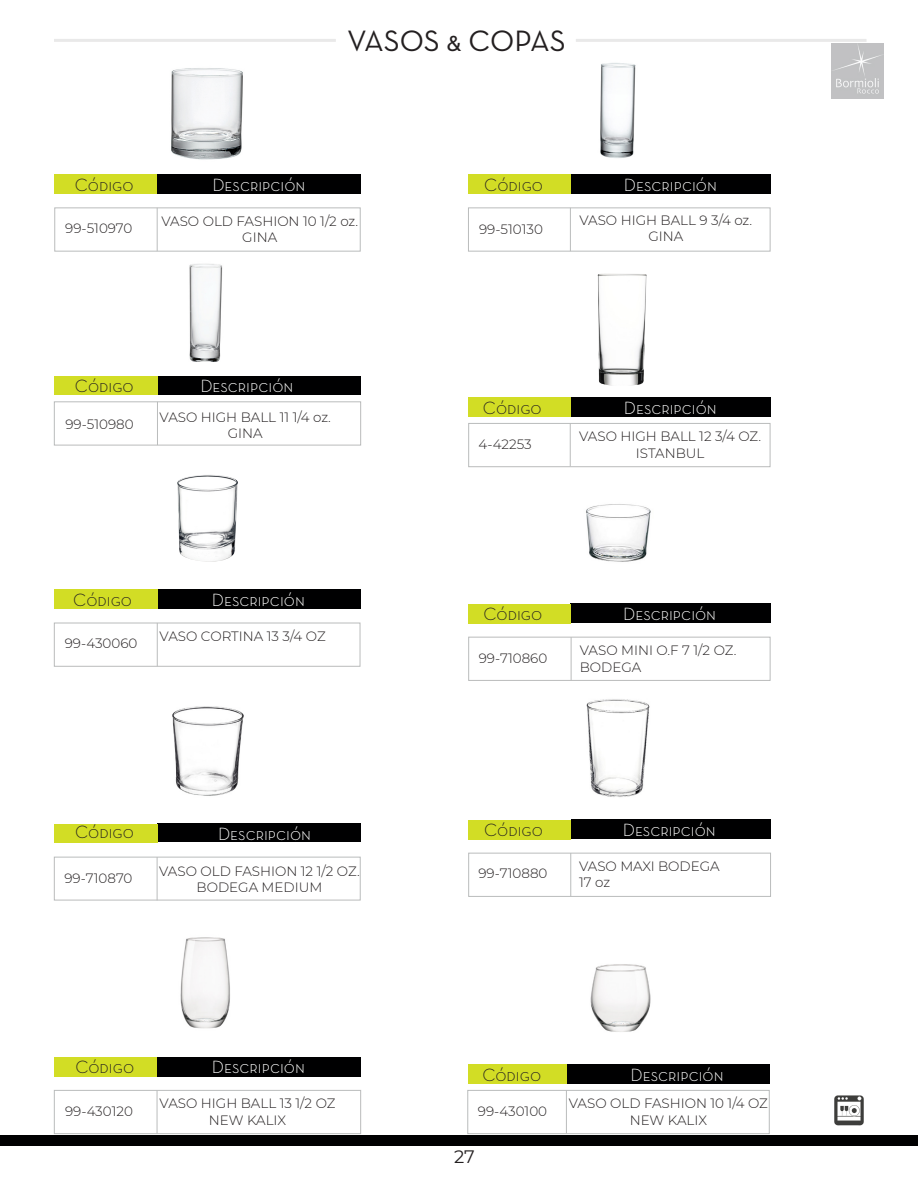
<style>
.page{position:relative;width:918px;height:1188px;background:#fff}
.page>*{position:absolute;margin:0;border:0;box-sizing:border-box;transform-origin:0 0}
.t1{font:30px "Neutra Text Book SC";letter-spacing:-.005em;color:#231f20}
.t2{font:18px "Neutra Text Light SC";color:#fff}
.t3{font:18px "Neutra Text Light SC";color:#231f20}
.t4{font:18px "Montserrat";color:#231f20}
.t5{font:300 13.5px/16.2px "Montserrat";color:#231f20;text-align:center}
</style>
<div class="page">
<div style="left:0;top:1135px;width:918px;height:11px;background:#000001"></div>
<svg style="left:834px;top:1095px;width:30px;height:30px"></svg>
<hr style="left:54px;top:39px;width:282px;height:3px;background:#231f20">
<hr style="left:576px;top:39px;width:291px;height:3px;background:#231f20">
<img style="left:600px;top:63px;width:36px;height:95px">
<div style="left:468px;top:208px;width:302px;height:43px;border:1px solid #babcbc"></div>
<hr style="left:570px;top:208px;width:1px;height:43px;background:#babcbc">
<div style="left:570px;top:174px;width:200px;height:20px;background:#000001"></div>
<div style="left:468px;top:174px;width:102px;height:20px;background:#d2dd25"></div>
<div style="left:157px;top:376px;width:204px;height:19px;background:#000001"></div>
<div style="left:54px;top:376px;width:103px;height:19px;background:#d2dd25"></div>
<div style="left:54px;top:401px;width:307px;height:44px;border:1px solid #babcbc"></div>
<hr style="left:157px;top:402px;width:1px;height:43px;background:#babcbc">
<img style="left:189px;top:264px;width:34px;height:98px">
<img style="left:171px;top:68px;width:72px;height:92px">
<div style="left:54px;top:208px;width:307px;height:43px;border:1px solid #babcbc"></div>
<hr style="left:157px;top:208px;width:1px;height:43px;background:#babcbc">
<div style="left:157px;top:174px;width:204px;height:20px;background:#000001"></div>
<div style="left:54px;top:174px;width:103px;height:20px;background:#d2dd25"></div>
<div style="left:570px;top:398px;width:200px;height:19px;background:#000001"></div>
<div style="left:468px;top:398px;width:102px;height:19px;background:#d2dd25"></div>
<div style="left:468px;top:423px;width:302px;height:44px;border:1px solid #babcbc"></div>
<hr style="left:570px;top:423px;width:1px;height:43px;background:#babcbc">
<img style="left:597px;top:274px;width:50px;height:112px">
<img style="left:177px;top:475px;width:61px;height:87px">
<div style="left:54px;top:623px;width:306px;height:44px;border:1px solid #babcbc"></div>
<hr style="left:157px;top:623px;width:1px;height:43px;background:#babcbc">
<div style="left:157px;top:590px;width:204px;height:19px;background:#000001"></div>
<div style="left:54px;top:590px;width:103px;height:19px;background:#d2dd25"></div>
<img style="left:586px;top:504px;width:65px;height:58px">
<div style="left:468px;top:637px;width:302px;height:44px;border:1px solid #babcbc"></div>
<hr style="left:571px;top:637px;width:1px;height:43px;background:#babcbc">
<div style="left:570px;top:604px;width:200px;height:19px;background:#000001"></div>
<div style="left:468px;top:604px;width:103px;height:19px;background:#d2dd25"></div>
<img style="left:172px;top:706px;width:72px;height:90px">
<div style="left:54px;top:857px;width:307px;height:43px;border:1px solid #babcbc"></div>
<hr style="left:157px;top:857px;width:1px;height:43px;background:#babcbc">
<div style="left:157px;top:824px;width:204px;height:18px;background:#000001"></div>
<div style="left:54px;top:824px;width:103px;height:18px;background:#d2dd25"></div>
<img style="left:586px;top:699px;width:64px;height:98px">
<div style="left:468px;top:853px;width:303px;height:44px;border:1px solid #babcbc"></div>
<hr style="left:571px;top:853px;width:1px;height:43px;background:#babcbc">
<div style="left:571px;top:820px;width:199px;height:19px;background:#000001"></div>
<div style="left:468px;top:820px;width:103px;height:19px;background:#d2dd25"></div>
<img style="left:180px;top:937px;width:50px;height:92px">
<div style="left:54px;top:1090px;width:307px;height:44px;border:1px solid #babcbc"></div>
<hr style="left:157px;top:1090px;width:1px;height:44px;background:#babcbc">
<div style="left:157px;top:1057px;width:204px;height:19px;background:#000001"></div>
<div style="left:54px;top:1057px;width:103px;height:20px;background:#d2dd25"></div>
<div style="left:567px;top:1065px;width:203px;height:19px;background:#000001"></div>
<div style="left:469px;top:1065px;width:98px;height:19px;background:#d2dd25"></div>
<div style="left:467px;top:1090px;width:303px;height:44px;border:1px solid #babcbc"></div>
<hr style="left:566px;top:1090px;width:1px;height:43px;background:#babcbc">
<img style="left:590px;top:964px;width:61px;height:68px">
<img style="left:831px;top:44px;width:53px;height:54px">
<p class="t1" style="left:347px;top:22px;width:220px">VASOS &amp; COPAS</p>
<h2 class="t3" style="left:75px;top:174px;width:60px">Código</h2>
<h2 class="t2" style="left:212px;top:174px;width:94px">Descripción</h2>
<p class="t5" style="left:65px;top:220px;width:69px">99-510970</p>
<p class="t5" style="left:161px;top:213px;width:198px">VASO OLD FASHION 10 1/2 oz.<br>GINA</p>
<h2 class="t3" style="left:75px;top:375px;width:60px">Código</h2>
<h2 class="t2" style="left:200px;top:375px;width:94px">Descripción</h2>
<p class="t5" style="left:65px;top:416px;width:70px">99-510980</p>
<p class="t5" style="left:160px;top:409px;width:173px">VASO HIGH BALL 11 1/4 oz.<br>GINA</p>
<h2 class="t3" style="left:73px;top:589px;width:60px">Código</h2>
<h2 class="t2" style="left:212px;top:589px;width:94px">Descripción</h2>
<p class="t5" style="left:65px;top:635px;width:74px">99-430060</p>
<p class="t5" style="left:160px;top:628px;width:168px">VASO CORTINA 13 3/4 OZ</p>
<h2 class="t3" style="left:75px;top:821px;width:60px">Código</h2>
<h2 class="t2" style="left:218px;top:823px;width:94px">Descripción</h2>
<p class="t5" style="left:64px;top:870px;width:69px">99-710870</p>
<p class="t5" style="left:159px;top:862px;width:202px">VASO OLD FASHION 12 1/2 OZ.<br>BODEGA MEDIUM</p>
<h2 class="t3" style="left:75px;top:1056px;width:60px">Código</h2>
<h2 class="t2" style="left:212px;top:1056px;width:94px">Descripción</h2>
<p class="t5" style="left:65px;top:1102px;width:69px">99-430120</p>
<p class="t5" style="left:160px;top:1095px;width:177px">VASO HIGH BALL 13 1/2 OZ<br>NEW KALIX</p>
<h2 class="t3" style="left:484px;top:174px;width:60px">Código</h2>
<h2 class="t2" style="left:624px;top:174px;width:94px">Descripción</h2>
<p class="t5" style="left:479px;top:220px;width:65px">99-510130</p>
<p class="t5" style="left:579px;top:212px;width:174px">VASO HIGH BALL 9 3/4 oz.<br>GINA</p>
<h2 class="t3" style="left:483px;top:397px;width:60px">Código</h2>
<h2 class="t2" style="left:624px;top:397px;width:94px">Descripción</h2>
<p class="t5" style="left:479px;top:435px;width:55px">4-42253</p>
<p class="t5" style="left:579px;top:428px;width:184px">VASO HIGH BALL 12 3/4 OZ.<br>ISTANBUL</p>
<h2 class="t3" style="left:483px;top:603px;width:60px">Código</h2>
<h2 class="t2" style="left:623px;top:603px;width:94px">Descripción</h2>
<p class="t5" style="left:479px;top:649px;width:70px">99-710860</p>
<p class="t5" style="left:580px;top:642px;width:158px;text-align:left">VASO MINI O.F 7 1/2 OZ.<br>BODEGA</p>
<h2 class="t3" style="left:484px;top:819px;width:60px">Código</h2>
<h2 class="t2" style="left:623px;top:819px;width:94px">Descripción</h2>
<p class="t5" style="left:478px;top:865px;width:70px">99-710880</p>
<p class="t5" style="left:579px;top:858px;width:142px;text-align:left">VASO MAXI BODEGA<br>17 oz</p>
<h2 class="t3" style="left:482px;top:1064px;width:60px">Código</h2>
<h2 class="t2" style="left:631px;top:1064px;width:94px">Descripción</h2>
<p class="t5" style="left:478px;top:1102px;width:71px">99-430100</p>
<p class="t5" style="left:569px;top:1095px;width:201px">VASO OLD FASHION 10 1/4 OZ<br>NEW KALIX</p>
<h2 class="t4" style="left:454px;top:1144px;width:22px">27</h2>
</div>
